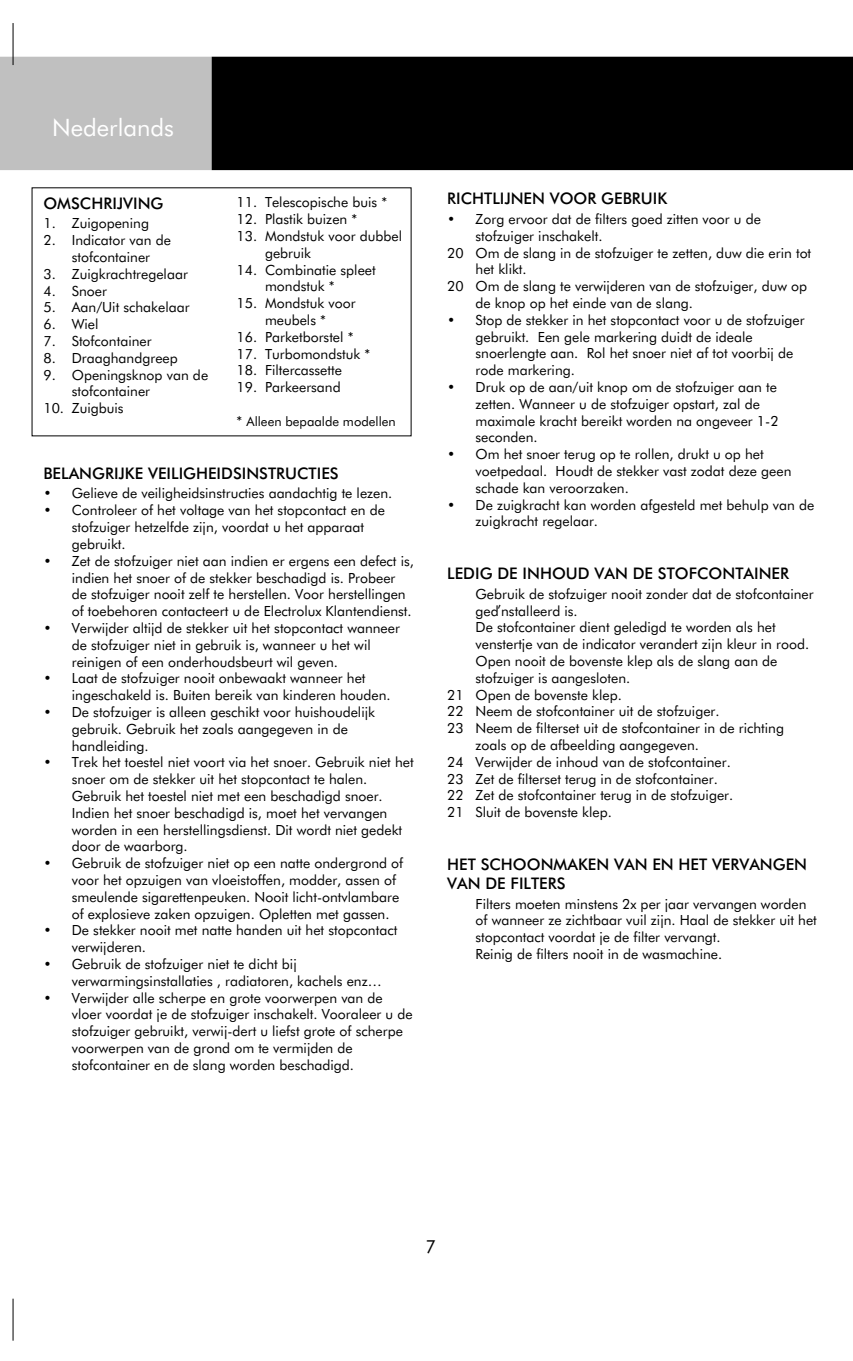
<style>
.page{position:relative;width:853px;height:1361px;background:#fff}
.page>*{position:absolute;margin:0;border:0;box-sizing:border-box;transform-origin:0 0}
.t1{font:24px "Futura Bk HU Book";letter-spacing:-.01em;color:#fff}
.t2{font:18px "Futura Bk HU Book";color:#000}
.t3{font:16px "Futura Med HU Medium";letter-spacing:-.065em;color:#000}
.t4{font:16px/19.2px "Futura Med HU Medium";letter-spacing:.01em;color:#000}
.t5{font:16px "Futura Med HU Medium";letter-spacing:-.085em;color:#000}
.t6{font:14px/16.8px "Futura Bk HU Book";color:#000}
.t7{font:14px/16.8px "Futura Bk HU Book";letter-spacing:-.055em;color:#000}
.t8{font:14px/16.8px "Futura Bk HU Book";letter-spacing:.035em;color:#000}
.t9{font:14px/16.8px "Futura Bk HU Book";letter-spacing:.03em;color:#000;text-align:center}
.t10{font:13px "Futura Bk HU Book";color:#000}
.s1{font-size:14px}
</style>
<div class="page">
<div style="left:0;top:57px;width:211px;height:113px;background:#c0c0c0"></div>
<div style="left:211px;top:57px;width:641px;height:113px;background:#000"></div>
<hr style="left:13px;top:1298px;width:1px;height:42px;background:#000">
<hr style="left:13px;top:23px;width:1px;height:42px;background:#000">
<h1 class="t1" style="left:52px;top:117px;width:120px">Ne de rlands</h1>
<p class="t3" style="left:43px;top:196px;width:120px">O MSCH RIJVING</p>
<p class="t6" style="left:43px;top:216px;width:107px">1. Z uigope ning</p>
<p class="t6" style="left:72px;top:233px;width:97px;text-indent:-28px">2. Indicator van de s tofcontaine r</p>
<p class="t6" style="left:43px;top:267px;width:147px">3. Z uigk rach tre ge laar</p>
<p class="t6" style="left:43px;top:283px;width:66px">4. Snoe r</p>
<p class="t6" style="left:43px;top:300px;width:148px">5. Aan/Uits ch ak e laar</p>
<p class="t6" style="left:43px;top:317px;width:65px">6. W iel</p>
<p class="t6" style="left:43px;top:334px;width:110px">7. Stofcontaine r</p>
<p class="t6" style="left:43px;top:351px;width:136px">8. D raagh andgre e p</p>
<p class="t6" style="left:43px;top:367px;width:163px">9 . O pe nings k nop van de</p>
<p class="t6" style="left:72px;top:384px;width:81px">s tofcontaine r</p>
<p class="t6" style="left:43px;top:401px;width:79px">10. Z uigbuis</p>
<p class="t6" style="left:236px;top:195px;width:158px">11. Te le scopisch e buis *</p>
<p class="t6" style="left:236px;top:212px;width:128px">12. Plas tik b uize n *</p>
<p class="t8" style="left:265px;top:229px;width:147px;text-indent:-28px">13. Mondstuk voor dubbe l ge bruik</p>
<p class="t6" style="left:265px;top:262px;width:116px;text-indent:-28px">14. Com b inatie s ple e t m ondstuk *</p>
<p class="t9" style="left:236px;top:296px;width:121px">15. Monds tuk voor meubels *</p>
<p class="t7" style="left:236px;top:330px;width:124px">16. Park e tbors te l*</p>
<p class="t6" style="left:236px;top:346px;width:141px">17. Turbom onds tuk *</p>
<p class="t7" style="left:236px;top:363px;width:105px">18. Filte rcas s e tte<br>19 . Park e e rs and</p>
<p class="t10" style="left:236px;top:416px;width:161px"><span class="s1">*</span>Alle e n be paalde m ode lle n</p>
<p class="t3" style="left:43px;top:466px;width:296px">BELANGRIJK E VEILIGH EID SINSTRUCTIES</p>
<p class="t6" style="left:43px;top:486px;width:352px">• Ge lie ve de ve iligh e ids ins tructie s aandach tig te le ze n.</p>
<p class="t6" style="left:72px;top:503px;width:311px;text-indent:-28px">• Controle e r ofh e tvoltage van h e ts topcontacte n de s tofzuige r h e tze lfde zijn, voordatu h e tapparaat ge bruik t.</p>
<p class="t6" style="left:72px;top:553px;width:344px;text-indent:-28px">• Z e tde stofzuige r nie taan indie n e r e rge ns e e n de fe ctis, indien h etsnoerofde stek k erbesch adigd is.Probeer<br>de s tofzuige r nooitze lfte h e rs te lle n. Voor h e rs te llinge n oftoe b e h ore n contacte e rtu de Ele ctrolux Klante ndie ns t.</p>
<p class="t6" style="left:72px;top:621px;width:330px;text-indent:-28px">• Ve rw ijde r altijd de s te k k e r uith e ts topcontactw anne e r de stofzuige r nie tin ge bruik is, w anne e r u h e tw il<br>re inige n ofe e n onde rh ouds be urtw ilge ve n.</p>
<p class="t6" style="left:72px;top:671px;width:322px;text-indent:-28px">• Laatde s tofzuige r nooitonb e w aak tw anne e r h e t inge sch ak e ld is.Buite n be re ik van k inde re n h oude n.</p>
<p class="t6" style="left:72px;top:705px;width:301px;text-indent:-28px">• D e stofzuige r is alle e n ge sch ik tvoor h uish oude lijk ge bruik .Ge bruik h e tzoals aange ge ve n in de<br>h andle iding.</p>
<p class="t6" style="left:72px;top:755px;width:347px;text-indent:-28px">• Tre k h e ttoe s te lnie tvoortvia h e ts noe r. Ge b ruik nie th e t s noe r om de s te k k e r uith e ts topcontactte h ale n.<br>Ge bruik h e ttoe ste lnie tm e te e n be sch adigd snoe r.<br>Indie n h e tsnoe r be sch adigd is, m oe th e tve rvange n<br>w orde n in e e n h e rste llingsdie nst. D itw ordtnie tge de k t door de w aarborg.</p>
<p class="t6" style="left:72px;top:856px;width:337px;text-indent:-28px">• Ge bruik de s tofzuige r nie top e e n natte onde rgrond of voor h e topzuige n van vloe is toffe n, m odde r, as s e n of<br>s m e ule nde s igare tte npe uk e n. Nooitlich t-ontvlam bare ofe xplos ie ve zak e n opzuige n. O ple tte n m e tgas s e n.</p>
<p class="t6" style="left:72px;top:923px;width:331px;text-indent:-28px">• D e s te k k e r nooitm e tnatte h ande n uith e ts topcontact ve rw ijde re n.</p>
<p class="t6" style="left:72px;top:957px;width:310px;text-indent:-28px">• Ge bruik de stofzuige r nie tte dich tbij<br>ve rw arm ings ins tallatie s , radiatore n, k ach e ls e nz…</p>
<p class="t6" style="left:72px;top:990px;width:339px;text-indent:-28px">• Ve rw ijde r alle s ch e rpe e n grote voorw e rpe n van de<br>vloe r voordatje de s tofzuige r ins ch ak e lt. Voorale e r u de s tofzuige r ge b ruik t, ve rw ij-de rtu lie fs tgrote ofs ch e rpe voorw e rpe n van de grond om te ve rm ijde n de<br>s tofcontaine r e n de s lang w orde n be s ch adigd.</p>
<p class="t5" style="left:447px;top:191px;width:219px">RICH TLIJNEN VO O R GEBRUIK</p>
<p class="t6" style="left:447px;top:212px;width:312px">• Z org e rvoor datde filte rs goe d zitte n voor u de</p>
<p class="t6" style="left:475px;top:229px;width:130px">s tofzuige r ins ch ak e lt.</p>
<p class="t6" style="left:447px;top:245px;width:369px">20 O m de slang in de stofzuige r te ze tte n, duw die e rin tot</p>
<p class="t6" style="left:475px;top:262px;width:54px">h etk lik t.</p>
<p class="t6" style="left:447px;top:279px;width:361px">20 O m de slang te ve rw ijde re n van de stofzuige r, duw op</p>
<p class="t6" style="left:475px;top:296px;width:220px">de k nop op h e te inde van de slang.</p>
<p class="t6" style="left:475px;top:313px;width:331px;text-indent:-28px">• Stop de s te k k e r in h e ts topcontactvoor u de s tofzuige r ge bruik t. Ee n ge le m ark e ring duidtde ide ale<br>s noe rle ngte aan. Rolh e ts noe r nie taftotvoorb ijde rode m ark e ring.</p>
<p class="t6" style="left:475px;top:380px;width:304px;text-indent:-28px">• D ruk op de aan/uitk nop om de s tofzuige r aan te ze tte n. W anne e r u de s tofzuige r ops tart, zalde<br>m axim ale k rach tbe re ik tw orde n na onge ve e r 1-2 s e conde n.</p>
<p class="t6" style="left:475px;top:447px;width:317px;text-indent:-28px">• O m h etsnoerterug op te rollen,druktu op h et<br>voe tpe daal. H oudtde ste k k e r vastzodatde ze ge e n s ch ade k an ve roorzak e n.</p>
<p class="t6" style="left:475px;top:497px;width:337px;text-indent:-28px">• De zuigk rach tk an w orde n afge ste ld m e tbe h ulp van de zuigk rach tre ge laar.</p>
<p class="t3" style="left:447px;top:566px;width:343px">LED IG D E INH O UD VAN D E STO FCO NTAINER</p>
<p class="t6" style="left:475px;top:586px;width:340px">Ge b ruik de s tofzuige r nooitzonde r datde s tofcontaine r</p>
<p class="t6" style="left:475px;top:603px;width:105px">ge ďns talle e rd is .</p>
<p class="t6" style="left:475px;top:620px;width:305px">D e s tofcontaine r die ntge le digd te w orde n als h e t</p>
<p class="t6" style="left:475px;top:637px;width:337px">ve ns te rtje van de indicator ve rande rtzijn k le ur in rood.</p>
<p class="t6" style="left:475px;top:654px;width:300px">O pe n nooitde bove nste k le p als de slang aan de</p>
<p class="t6" style="left:475px;top:670px;width:158px">s tofzuige r is aange s lote n.</p>
<p class="t6" style="left:447px;top:687px;width:178px">21 O pen de bovenste k lep.</p>
<p class="t6" style="left:447px;top:704px;width:275px">22 Ne e m de s tofcontaine r uitde s tofzuige r.</p>
<p class="t6" style="left:447px;top:721px;width:338px">23 Ne e m de filte rs e tuitde s tofcontaine r in de rich ting</p>
<p class="t6" style="left:475px;top:738px;width:226px">zoals op de afb e e lding aange ge ve n.</p>
<p class="t6" style="left:447px;top:754px;width:286px">24 Ve rw ijde r de inh oud van de s tofcontaine r.</p>
<p class="t6" style="left:447px;top:771px;width:274px">23 Z e tde filte rs e tte rug in de s tofcontaine r.</p>
<p class="t6" style="left:447px;top:788px;width:289px">22 Z e tde s tofcontaine r te rug in de s tofzuige r.</p>
<p class="t6" style="left:447px;top:805px;width:168px">21 Sluitde bove ns te k le p.</p>
<p class="t4" style="left:447px;top:855px;width:362px">H ETSCH O O NMAKEN VAN EN H ETVERVANGEN<br>VAN D E FILTERS</p>
<p class="t6" style="left:475px;top:896px;width:346px">Filte rs m oe te n m ins te ns 2x pe r jaar ve rvange n w orde n ofw anne e r ze zich tbaar vuilzijn. H aalde s te k k e r uith e t s topcontactvoordatje de filte r ve rvangt.<br>Re inig de filte rs nooitin de w as m ach ine .</p>
<p class="t2" style="left:425px;top:1239px;width:12px">7</p>
</div>
